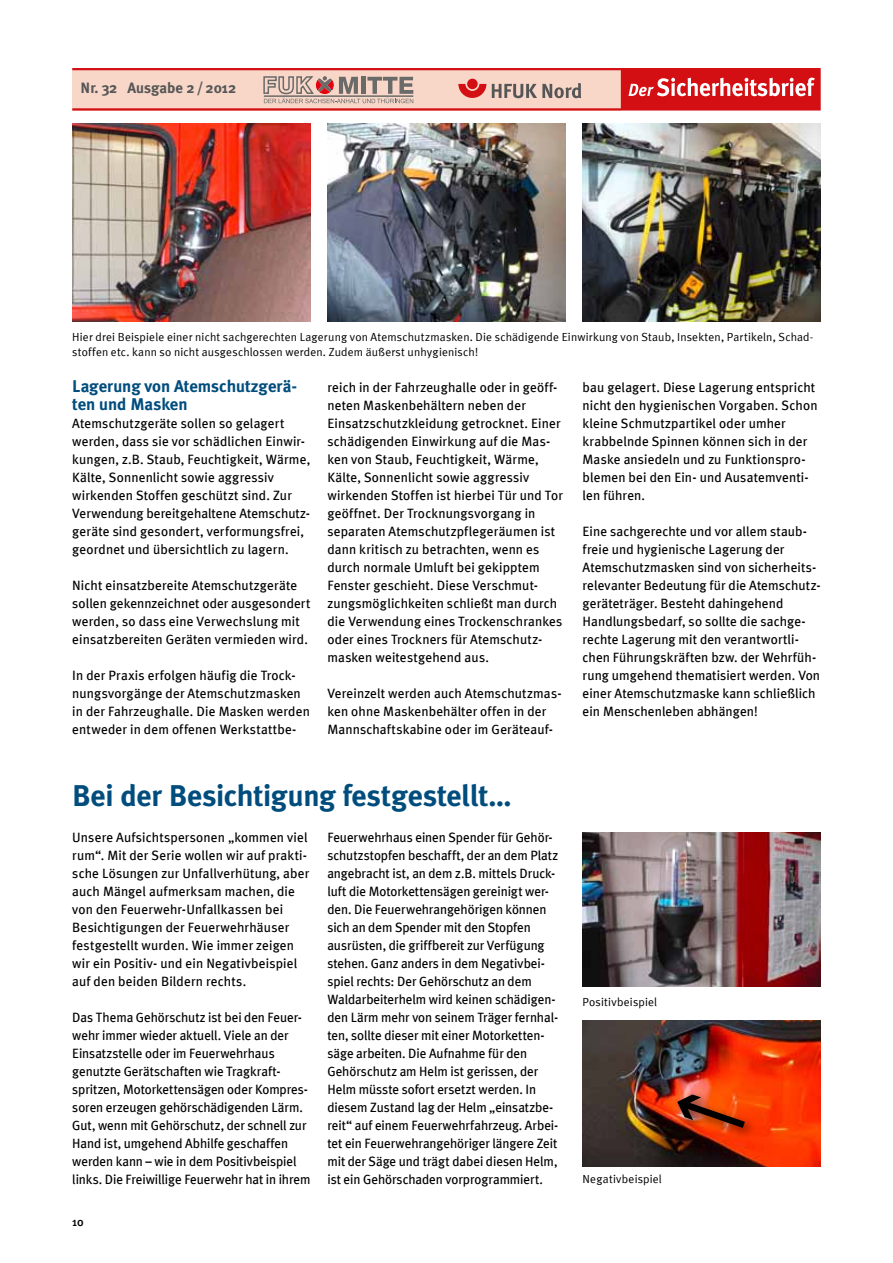
<style>
.page{position:relative;width:893px;height:1263px;background:#fff}
.page>*{position:absolute;margin:0;border:0;box-sizing:border-box;transform-origin:0 0}
.t1{font:700 30px "Meta Plus";letter-spacing:-.01em;color:#004d7d}
.t2{font:700 16.95px/18px "Meta Plus";letter-spacing:-.005em;color:#004d7d}
.t3{font:700 15px "Meta Plus";color:#565656}
.t4{font:13.5px/18px "Meta Plus";letter-spacing:.005em;color:#000}
.t5{font:500 12px "Meta Plus";color:#000}
.t6{font:11.7px/15px "Meta Plus Normal";letter-spacing:.015em;color:#000}
</style>
<div class="page">
<svg style="left:72px;top:68px;width:749px;height:43px;background:#e2928b"></svg>
<img style="left:72px;top:123px;width:238px;height:199px">
<img style="left:327px;top:123px;width:239px;height:199px">
<img style="left:583px;top:123px;width:238px;height:199px">
<img style="left:583px;top:832px;width:238px;height:154px">
<img style="left:583px;top:1020px;width:238px;height:146px">
<div style="left:673px;top:1090px;width:85px;height:50px;background:#000;opacity:.5"></div>
<svg style="left:677px;top:1094px;width:68px;height:34px;background:#a83c12"></svg>
<p class="t3" style="left:81px;top:79px;width:157px">Nr. 32 Ausgabe 2/2012</p>
<p class="t6" style="left:72px;top:330px;width:743px">Hier drei Beispiele einer nicht sachgerechten Lagerung von Atemschutzmasken. Die schädigende Einwirkung von Staub, Insekten, Partikeln, Schad&shy;stoffen etc. kann so nicht ausgeschlossen werden. Zudem äußerst unhygienisch!</p>
<p class="t2" style="left:72px;top:377px;width:226px">Lagerung von Atemschutzgerä&shy;ten und Masken</p>
<p class="t4" style="left:72px;top:415px;width:240px">Atemschutzgeräte sollen so gelagert werden, dass sie vor schädlichen Einwir&shy;kungen, z.B. Staub, Feuchtigkeit, Wärme, Kälte, Sonnenlicht sowie aggressiv wirkenden Stoffen geschützt sind. Zur Verwendung bereitgehaltene Atemschutz&shy;geräte sind gesondert, verformungsfrei, geordnet und übersichtlich zu lagern.</p>
<p class="t4" style="left:72px;top:576px;width:240px">Nicht einsatzbereite Atemschutzgeräte sollen gekennzeichnet oder ausgesondert werden, so dass eine Verwechslung mit einsatzbereiten Geräten vermieden wird.</p>
<p class="t4" style="left:72px;top:666px;width:239px">In der Praxis erfolgen häufig die Trock&shy;nungsvorgänge der Atemschutzmasken in der Fahrzeughalle. Die Masken werden entweder in dem offenen Werkstattbe-</p>
<p class="t4" style="left:327px;top:378px;width:237px">reich in der Fahrzeughalle oder in geöff&shy;neten Maskenbehältern neben der Einsatzschutzkleidung getrocknet. Einer schädigenden Einwirkung auf die Mas&shy;ken von Staub, Feuchtigkeit, Wärme, Kälte, Sonnenlicht sowie aggressiv wirkenden Stoffen ist hierbei Tür und Tor geöffnet. Der Trocknungsvorgang in separaten Atemschutzpflegeräumen ist dann kritisch zu betrachten, wenn es durch normale Umluft bei gekipptem Fenster geschieht. Diese Verschmut&shy;zungsmöglichkeiten schließt man durch die Verwendung eines Trockenschrankes oder eines Trockners für Atemschutz&shy;masken weitestgehend aus.</p>
<p class="t4" style="left:327px;top:684px;width:236px">Vereinzelt werden auch Atemschutzmas&shy;ken ohne Maskenbehälter offen in der<br>Mannschaftskabine oder im Geräteauf-</p>
<p class="t4" style="left:583px;top:378px;width:236px">bau gelagert. Diese Lagerung entspricht nicht den hygienischen Vorgaben. Schon kleine Schmutzpartikel oder umher krabbelnde Spinnen können sich in der Maske ansiedeln und zu Funktionspro&shy;blemen bei den Ein- und Ausatemventi&shy;len führen.</p>
<p class="t4" style="left:583px;top:522px;width:239px">Eine sachgerechte und vor allem staub&shy;freie und hygienische Lagerung der Atemschutzmasken sind von sicherheits&shy;relevanter Bedeutung für die Atemschutz&shy;geräteträger. Besteht dahingehend Handlungsbedarf, so sollte die sachge&shy;rechte Lagerung mit den verantwortli&shy;chen Führungskräften bzw. der Wehrfüh&shy;rung umgehend thematisiert werden. Von einer Atemschutzmaske kann schließlich ein Menschenleben abhängen!</p>
<h1 class="t1" style="left:72px;top:779px;width:440px">Bei der Besichtigung festgestellt…</h1>
<p class="t4" style="left:72px;top:829px;width:239px">Unsere Aufsichtspersonen „kommen viel rum“. Mit der Serie wollen wir auf prakti&shy;sche Lösungen zur Unfallverhütung, aber auch Mängel aufmerksam machen, die von den Feuerwehr-Unfallkassen bei Besichtigungen der Feuerwehrhäuser festgestellt wurden. Wie immer zeigen wir ein Positiv- und ein Negativbeispiel auf den beiden Bildern rechts.</p>
<p class="t4" style="left:72px;top:1009px;width:240px">Das Thema Gehörschutz ist bei den Feuer&shy;wehr immer wieder aktuell. Viele an der Einsatzstelle oder im Feuerwehrhaus genutzte Gerätschaften wie Tragkraft&shy;spritzen, Motorkettensägen oder Kompres&shy;soren erzeugen gehörschädigenden Lärm.<br>Gut, wenn mit Gehörschutz, der schnell zur Hand ist, umgehend Abhilfe geschaffen werden kann – wie in dem Positivbeispiel links. Die Freiwillige Feuerwehr hat in ihrem</p>
<p class="t5" style="left:72px;top:1215px;width:13px">10</p>
<p class="t4" style="left:327px;top:828px;width:233px">Feuerwehrhaus einen Spender für Gehör&shy;schutzstopfen beschafft, der an dem Platz angebracht ist, an dem z.B. mittels Druck&shy;luft die Motorkettensägen gereinigt wer&shy;den. Die Feuerwehrangehörigen können sich an dem Spender mit den Stopfen ausrüsten, die griffbereit zur Verfügung stehen. Ganz anders in dem Negativbei&shy;spiel rechts: Der Gehörschutz an dem Waldarbeiterhelm wird keinen schädigen&shy;den Lärm mehr von seinem Träger fernhal&shy;ten, sollte dieser mit einer Motorketten&shy;säge arbeiten. Die Aufnahme für den Gehörschutz am Helm ist gerissen, der Helm müsste sofort ersetzt werden. In diesem Zustand lag der Helm „einsatzbe&shy;reit“ auf einem Feuerwehrfahrzeug. Arbei&shy;tet ein Feuerwehrangehöriger längere Zeit mit der Säge und trägt dabei diesen Helm, ist ein Gehörschaden vorprogrammiert.</p>
<p class="t6" style="left:583px;top:994px;width:76px">Positivbeispiel</p>
<p class="t6" style="left:583px;top:1172px;width:81px">Negativbeispiel</p>
</div>
